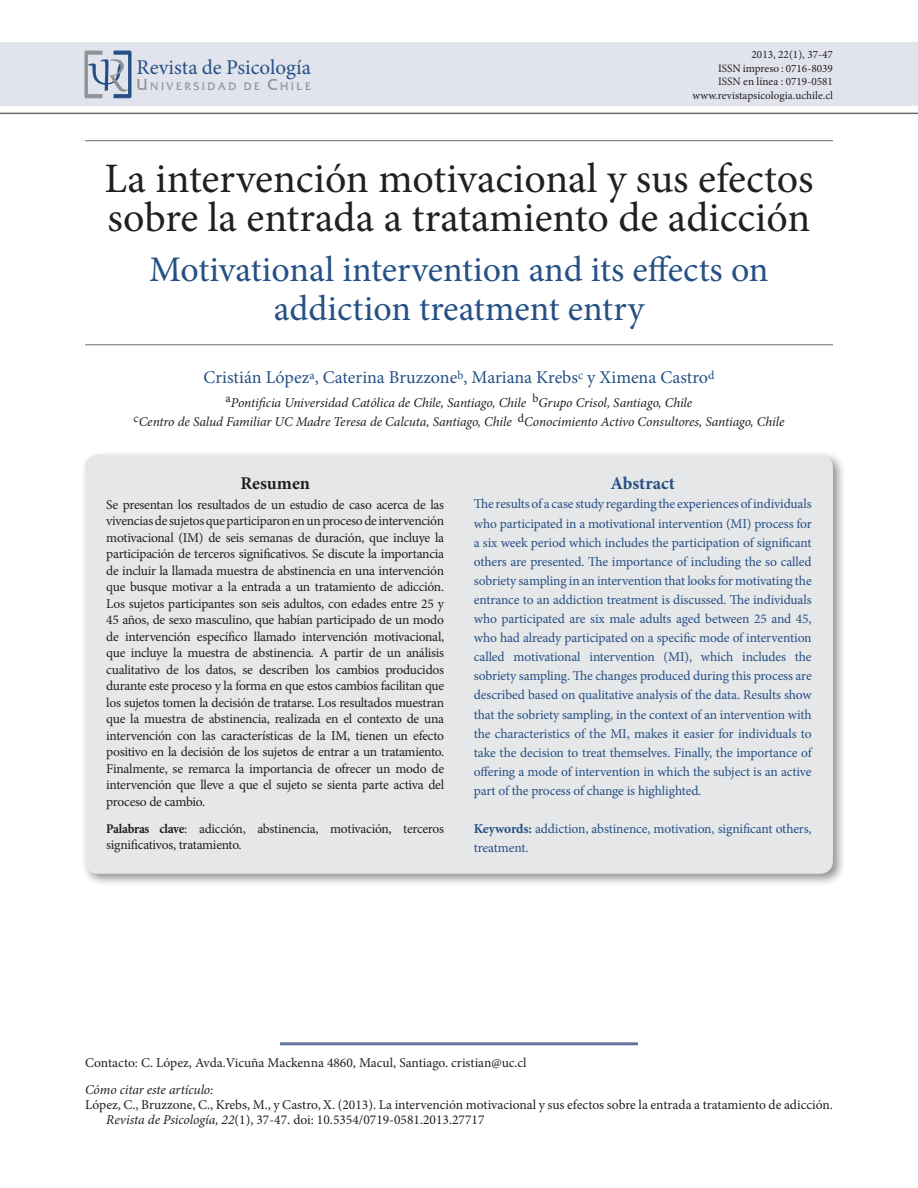
<style>
.page{position:relative;width:918px;height:1188px;background:#fff}
.page>*{position:absolute;margin:0;border:0;box-sizing:border-box;transform-origin:0 0}
.TITULO_ESPAÑOL{font:42px/39px "Minion Pro";color:#231f20}
.TITULO_INGLES{font:36px/39px "Minion Pro";color:#255085;text-align:center}
.t1{font:21px "Minion Pro";color:#255085}
.AUTORES{font:18px "Minion Pro";color:#255085}
.TITULO_ABSTRACT{font:700 18px "Minion Pro";color:#255085}
.TITULO_RESUMEN{font:700 18px "Minion Pro";color:#231f20}
.ABSTRACT{font:13.5px/16.5px "Minion Pro";letter-spacing:-.02em;color:#231f20;text-align:justify}
.ABSTRACT-2{font:13.5px/19px "Minion Pro";letter-spacing:-.01em;color:#255085;text-align:justify}
.CITAR{font:13.5px/15px "Minion Pro";color:#231f20}
.INSTITUCION{font:italic 13.5px "Minion Pro";letter-spacing:-.01em;color:#231f20}
.FINANCIAM{font:13.5px "Minion Pro";color:#231f20}
.CITAR-2{font:italic 13.5px "Minion Pro";letter-spacing:-.01em;color:#231f20}
.t2{font:11.55px "Friz Quadrata";letter-spacing:.22em;color:#909296}
.t3{font:11.25px/13.5px "Minion Pro";color:#231f20;text-align:right}
.s1{font-size:16.5px}
.s2{font-weight:700;font-stretch:condensed}
.s3{font-weight:700}
.s4{font-style:italic}
</style>
<div class="page">
<div style="left:0;top:43px;width:918px;height:63px;background:#e2e4ed"></div>
<hr style="left:0;top:113px;width:918px;height:1px;background:#6c6d70">
<svg style="left:85px;top:51px;width:46px;height:47px"></svg>
<div style="left:80px;top:450px;width:767px;height:437px;background:#231f20;opacity:.5"></div>
<div style="left:85px;top:455px;width:748px;height:419px;background:#e6e7e9;border-radius:13px"></div>
<hr style="left:85px;top:140px;width:748px;height:1px;background:#6c6d70">
<hr style="left:280px;top:1042px;width:358px;height:3px;background:#67739f">
<hr style="left:85px;top:344px;width:748px;height:1px;background:#6c6d70">
<h3 class="t1" style="left:137px;top:53px;width:176px">Revista de Psicología</h3>
<p class="t2" style="left:137px;top:80px;width:176px"><span class="s1">U</span> NIVERSIDAD DE <span class="s1">C</span> HILE</p>
<p class="t3" style="left:693px;top:48px;width:142px">2013, 22(1), 37-47<br>ISSN impreso : 0716-8039<br>ISSN en línea : 0719-0581 www.revistapsicologia.uchile.cl</p>
<p class="TITULO_ESPAÑOL" style="left:104px;top:159px;width:711px">La intervención motivacional y sus efectos sobre la entrada a tratamiento de adicción</p>
<p class="TITULO_INGLES" style="left:149px;top:250px;width:621px">Motivational intervention and its effects on addiction treatment entry</p>
<p class="AUTORES" style="left:204px;top:365px;width:512px">Cristián López<sup>a</sup>, Caterina Bruzzone<sup>b</sup>, Mariana Krebs<sup>c</sup> y Ximena Castro<sup>d</sup></p>
<p class="INSTITUCION" style="left:226px;top:393px;width:468px"><sup>a</sup>Pontificia Universidad Católica de Chile, Santiago, Chile <sup>b</sup>Grupo Crisol, Santiago, Chile</p>
<p class="INSTITUCION" style="left:134px;top:413px;width:652px"><sup>c</sup>Centro de Salud Familiar UC Madre Teresa de Calcuta, Santiago, Chile <sup>d</sup>Conocimiento Activo Consultores, Santiago, Chile</p>
<p class="TITULO_RESUMEN" style="left:240px;top:471px;width:71px">Resumen</p>
<p class="ABSTRACT" style="left:106px;top:496px;width:339px">Se presentan los resultados de un estudio de caso acerca de las vivencias de sujetos que participaron en un proceso de intervención motivacional (IM) de seis semanas de duración, que incluye la participación de terceros significativos. Se discute la importancia de incluir la llamada muestra de abstinencia en una intervención que busque motivar a la entrada a un tratamiento de adicción.<br>Los sujetos participantes son seis adultos, con edades entre 25 y 45 años, de sexo masculino, que habían participado de un modo de intervención específico llamado intervención motivacional, que incluye la muestra de abstinencia. A partir de un análisis cualitativo de los datos, se describen los cambios producidos durante este proceso y la forma en que estos cambios facilitan que los sujetos tomen la decisión de tratarse. Los resultados muestran que la muestra de abstinencia, realizada en el contexto de una intervención con las características de la IM, tienen un efecto positivo en la decisión de los sujetos de entrar a un tratamiento.<br>Finalmente, se remarca la importancia de ofrecer un modo de intervención que lleve a que el sujeto se sienta parte activa del proceso de cambio.</p>
<p class="ABSTRACT" style="left:106px;top:820px;width:339px"><span class="s2">Palabras clave</span>: adicción, abstinencia, motivación, terceros significativos, tratamiento.</p>
<p class="TITULO_ABSTRACT" style="left:611px;top:471px;width:66px">Abstract</p>
<p class="ABSTRACT-2" style="left:474px;top:495px;width:339px">The results of a case study regarding the experiences of individuals who participated in a motivational intervention (MI) process for a six week period which includes the participation of significant others are presented. The importance of including the so called sobriety sampling in an intervention that looks for motivating the entrance to an addiction treatment is discussed. The individuals who participated are six male adults aged between 25 and 45, who had already participated on a specific mode of intervention called motivational intervention (MI), which includes the sobriety sampling. The changes produced during this process are described based on qualitative analysis of the data. Results show that the sobriety sampling, in the context of an intervention with the characteristics of the MI, makes it easier for individuals to take the decision to treat themselves. Finally, the importance of offering a mode of intervention in which the subject is an active part of the process of change is highlighted.</p>
<p class="ABSTRACT-2" style="left:474px;top:819px;width:339px"><span class="s3">Keywords:</span> addiction, abstinence, motivation, significant others, treatment.</p>
<p class="FINANCIAM" style="left:85px;top:1054px;width:443px">Contacto: C. López, Avda.Vicuña Mackenna 4860, Macul, Santiago. cristian@uc.cl</p>
<p class="CITAR-2" style="left:85px;top:1081px;width:130px">Cómo citar este artículo:</p>
<p class="CITAR" style="left:106px;top:1097px;width:728px;text-indent:-21px">López, C., Bruzzone, C., Krebs, M., y Castro, X. (2013). La intervención motivacional y sus efectos sobre la entrada a tratamiento de adicción.<br><span class="s4">Revista de Psicología, 22</span>(1), 37-47. doi: 10.5354/0719-0581.2013.27717</p>
</div>
